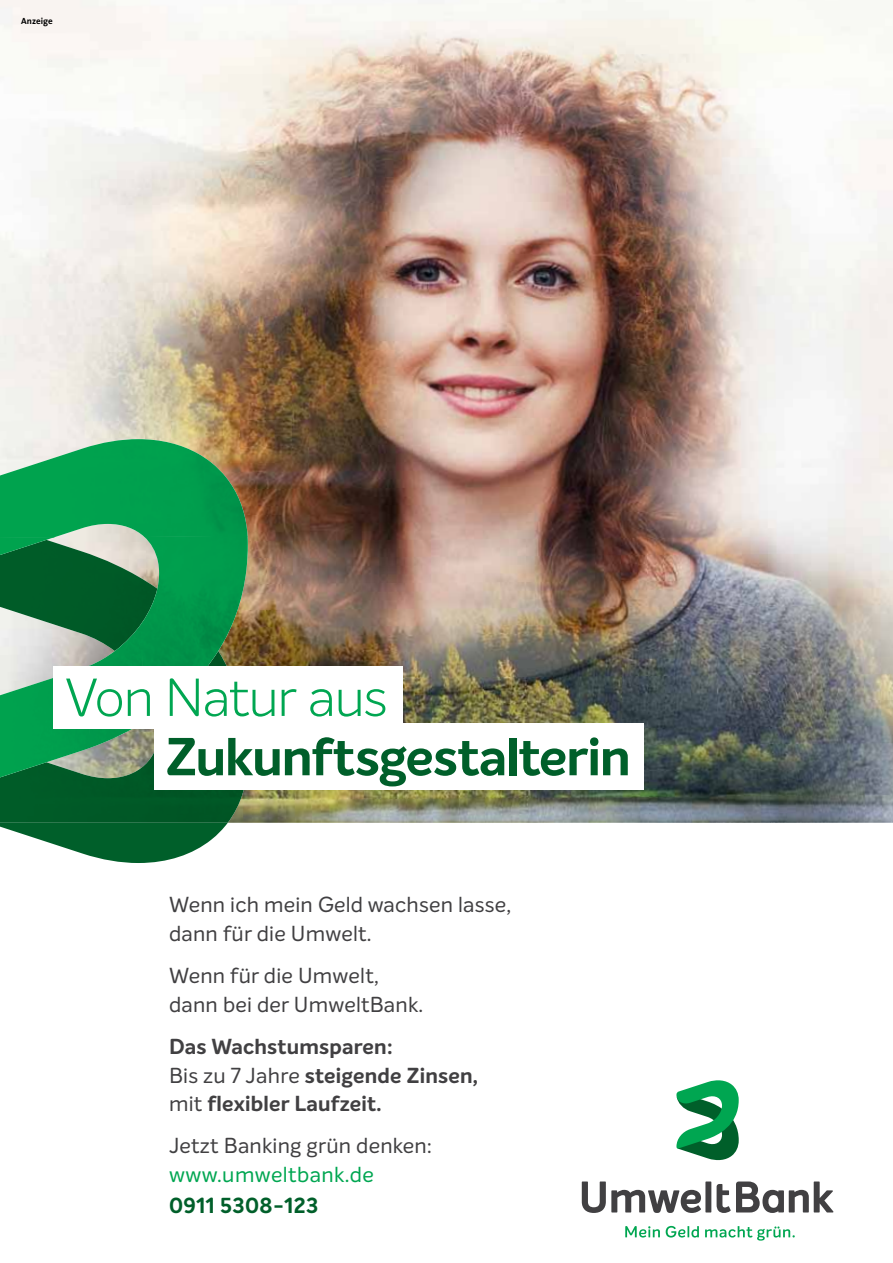
<style>
.page{position:relative;width:893px;height:1263px;background:#fff}
.page>*{position:absolute;margin:0;border:0;box-sizing:border-box;transform-origin:0 0}
.t1{font:700 52.2px "Intelo";letter-spacing:-.015em;color:#005f2a}
.t2{font:300 52.2px "Intelo";letter-spacing:-.015em;color:#00a651}
.t3{font:21.3px/29px "Intelo";letter-spacing:.01em;color:#414042}
.t4{font:700 21.3px/29px "Intelo";letter-spacing:.01em;color:#414042}
.t5{font:21.3px "Intelo";letter-spacing:.02em;color:#00a651}
.t6{font:700 21.3px "Intelo";letter-spacing:.02em;color:#005f2a}
.t7{font:700 9px "The Sans";color:#000}
.s1{font-weight:400}
</style>
<div class="page">
<img style="left:0;top:0;width:893px;height:823px">
<svg style="left:625px;top:1226px;width:170px;height:14px"></svg>
<svg style="left:582px;top:1181px;width:251px;height:32px"></svg>
<svg style="left:676px;top:1080px;width:63px;height:81px"></svg>
<img style="left:0;top:540px;width:142px;height:111px">
<svg style="left:0;top:823px;width:228px;height:40px"></svg>
<img style="left:0;top:651px;width:248px;height:172px">
<img style="left:0;top:439px;width:248px;height:99px">
<img style="left:0;top:537px;width:55px;height:18px">
<img style="left:142px;top:536px;width:106px;height:130px">
<img style="left:89px;top:622px;width:54px;height:126px">
<img style="left:0;top:666px;width:90px;height:111px">
<div style="left:154px;top:723px;width:490px;height:67px;background:#fff"></div>
<div style="left:53px;top:666px;width:350px;height:63px;background:#fff"></div>
<p class="t7" style="left:21px;top:15px;width:33px">Anzeige</p>
<h1 class="t2" style="left:65px;top:665px;width:324px">Von Natur aus</h1>
<h1 class="t1" style="left:166px;top:724px;width:466px">Zukunftsgestalterin</h1>
<p class="t3" style="left:169px;top:890px;width:344px">Wenn ich mein Geld wachsen lasse, dann für die Umwelt.</p>
<p class="t3" style="left:169px;top:961px;width:256px">Wenn für die Umwelt, dann bei der UmweltBank.</p>
<p class="t4" style="left:169px;top:1032px;width:311px">Das Wachstumsparen:<br><span class="s1">Bis zu 7 Jahre</span> steigende Zinsen, <span class="s1">mit</span> flexibler Laufzeit.</p>
<p class="t3" style="left:169px;top:1131px;width:265px">Jetzt Banking grün denken:</p>
<p class="t5" style="left:169px;top:1161px;width:206px">www.umweltbank.de</p>
<p class="t6" style="left:169px;top:1191px;width:151px">0911 5308-123</p>
</div>
